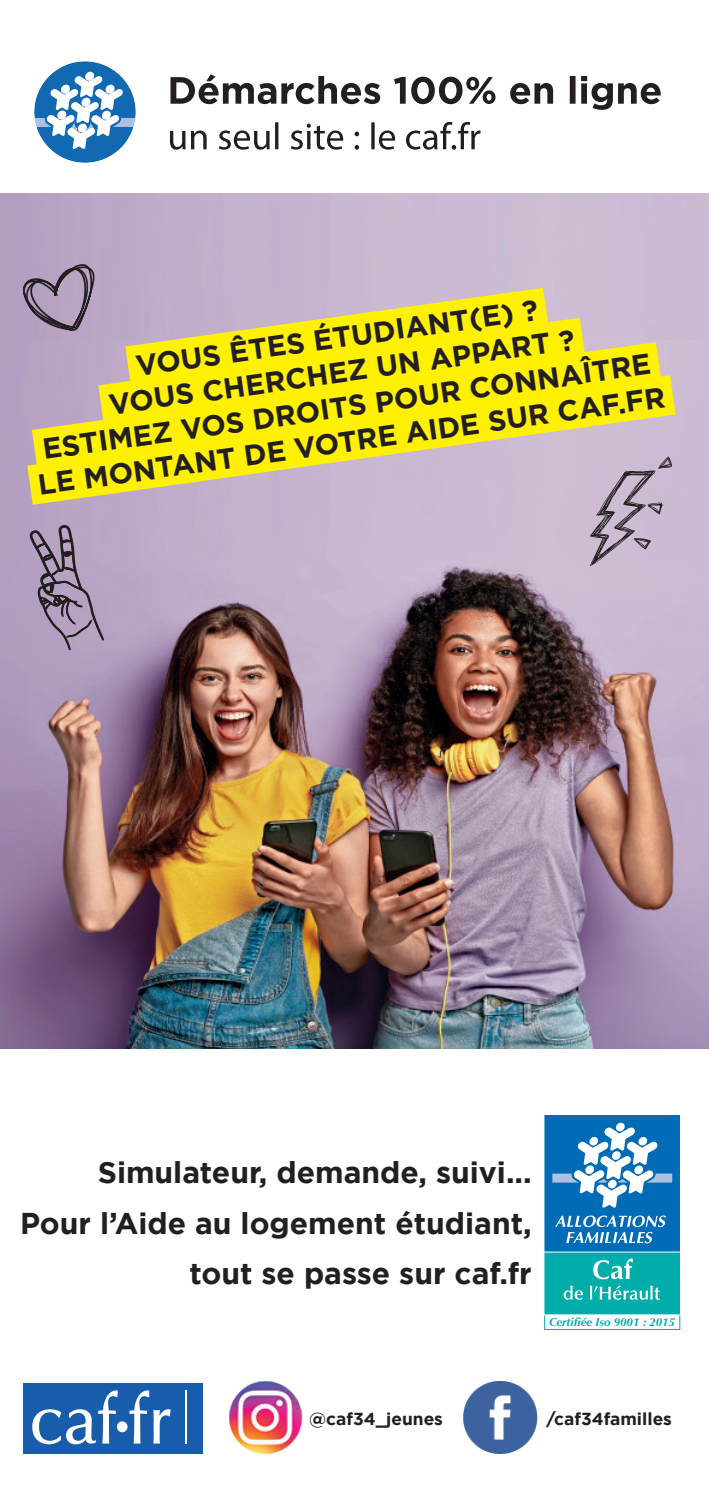
<style>
.page{position:relative;width:709px;height:1489px;background:#fff}
.page>*{position:absolute;margin:0;border:0;box-sizing:border-box;transform-origin:0 0}
.t1{font:700 30px/50px "Gotham";color:#231f20;text-align:right}
.t2{font:700 29px/34.8px "Gotham HTF";color:#231f20;text-align:center}
.t3{font:700 17.25px "Gotham";color:#231f20}
.t4{font:italic 700 11.5px "Optima";color:#00ada8}
</style>
<div class="page">
<div style="left:544px;top:1185px;width:136px;height:129px;background:#00ada8"></div>
<div style="left:543px;top:1185px;width:138px;height:130px;border:1px solid #fff"></div>
<div style="left:544px;top:1114px;width:136px;height:137px;background:#006bb6"></div>
<div style="left:543px;top:1114px;width:138px;height:138px;border:1px solid #fff"></div>
<svg style="left:615px;top:1122px;width:10px;height:9px"></svg>
<svg style="left:552px;top:1127px;width:120px;height:80px"></svg>
<svg style="left:555px;top:1215px;width:111px;height:28px"></svg>
<svg style="left:593px;top:1258px;width:40px;height:21px"></svg>
<svg style="left:563px;top:1285px;width:20px;height:14px"></svg>
<svg style="left:589px;top:1285px;width:71px;height:14px"></svg>
<div style="left:33px;top:60px;width:104px;height:104px;background:#1169b2;border-radius:50%"></div>
<div style="left:85px;top:72px;width:9px;height:9px;background:#fff;border-radius:50%"></div>
<svg style="left:35px;top:76px;width:100px;height:73px"></svg>
<div style="left:32px;top:59px;width:106px;height:106px;border:2px solid #fff;border-radius:50%"></div>
<svg style="left:170px;top:122px;width:310px;height:28px"></svg>
<svg style="left:170px;top:74px;width:490px;height:36px"></svg>
<img style="left:0;top:194px;width:709px;height:854px">
<svg style="left:21px;top:263px;width:62px;height:54px;background:#9886a1"></svg>
<svg style="left:589px;top:530px;width:83px;height:36px;background:#b5a6ba"></svg>
<svg style="left:29px;top:530px;width:76px;height:121px;background:#9b8aa5"></svg>
<svg style="left:83px;top:263px;width:507px;height:30px;background:#c5b3ca"></svg>
<svg style="left:56px;top:293px;width:571px;height:24px;background:#cfbe9e"></svg>
<svg style="left:0;top:317px;width:703px;height:33px;background:#dfcf5f"></svg>
<svg style="left:0;top:350px;width:709px;height:180px;background:#e1d165"></svg>
<img style="left:229px;top:1381px;width:73px;height:73px">
<img style="left:464px;top:1381px;width:73px;height:72px">
<div style="left:23px;top:1382px;width:180px;height:71px;background:#185dab"></div>
<svg style="left:32px;top:1390px;width:86px;height:54px"></svg>
<svg style="left:129px;top:1390px;width:42px;height:53px"></svg>
<div style="left:117px;top:1421px;width:10px;height:11px;background:#fff;border-radius:50%"></div>
<hr style="left:186px;top:1390px;width:1px;height:54px;background:#fff">
<p class="t2" style="left:21px;top:363px;width:634px;rotate:-8deg">VOUS ÊTES ÉTUDIANT(E) ?<br>VOUS CHERCHEZ UN APPART ?<br>ESTIMEZ VOS DROITS POUR CONNAÎTRE<br>LE MONTANT DE VOTRE AIDE SUR CAF.FR</p>
<p class="t1" style="left:20px;top:1147px;width:513px">Simulateur, demande, suivi...<br>Pour l’Aide au logement étudiant, tout se passe sur caf.fr</p>
<p class="t4" style="left:549px;top:1315px;width:127px">Certifiée Iso 9001 : 2015</p>
<p class="t3" style="left:309px;top:1407px;width:135px">@caf34_jeunes</p>
<p class="t3" style="left:546px;top:1407px;width:127px">/caf34familles</p>
</div>
